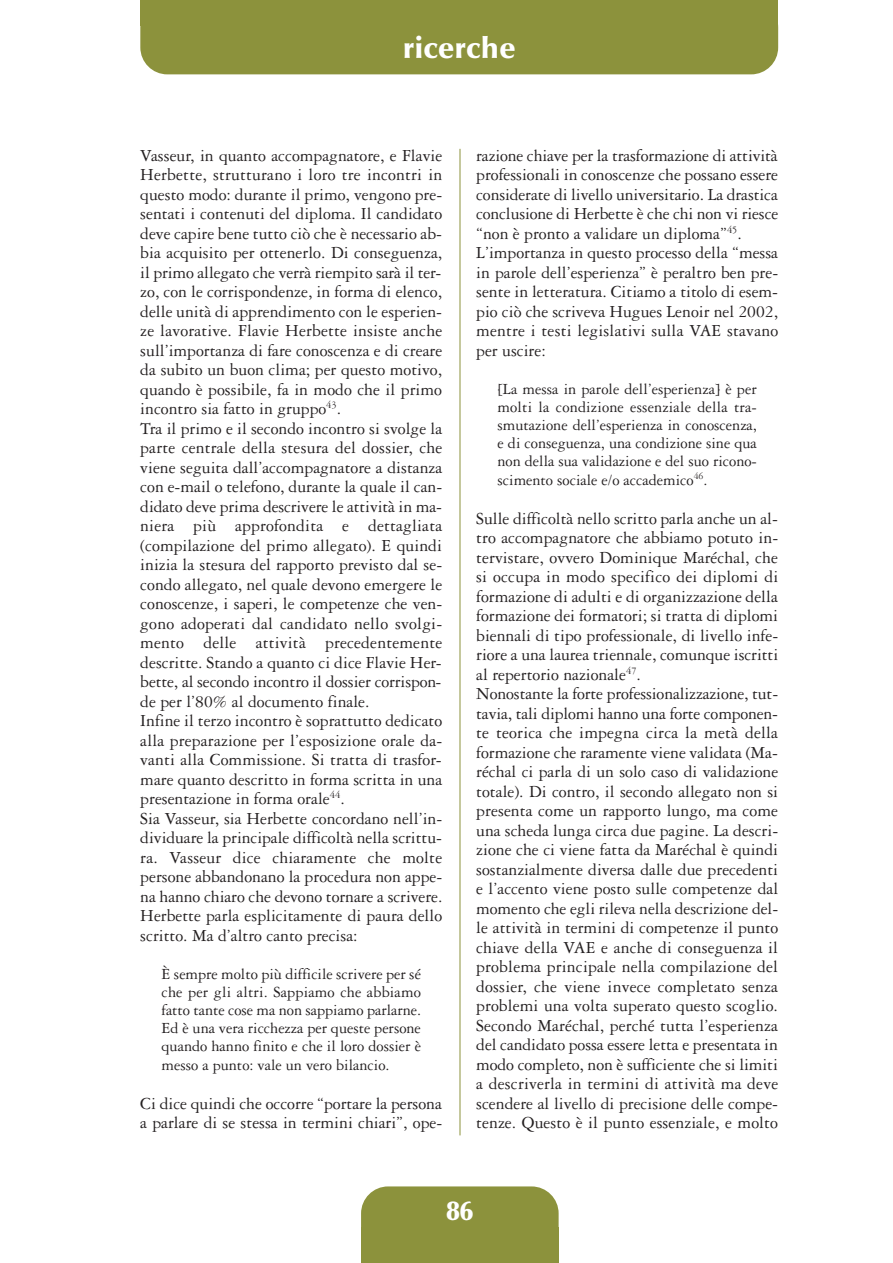
<style>
.page{position:relative;width:893px;height:1263px;background:#fff}
.page>*{position:absolute;margin:0;border:0;box-sizing:border-box;transform-origin:0 0}
.t1{font:900 30px "Optima";color:#fff}
.t2{font:900 27px "Optima";color:#fff}
.t3{font:18px/19.5px "Garamond Three";color:#231f20}
.t4{font:16.5px/18.1px "Garamond Three";color:#231f20;text-align:justify}
</style>
<div class="page">
<div style="left:140px;top:1px;width:638px;height:73px;background:#8c923c;border-radius:27px"></div>
<div style="left:140px;top:0;width:638px;height:26px;background:#8c923c"></div>
<div style="left:361px;top:1227px;width:198px;height:36px;background:#8c923c"></div>
<div style="left:361px;top:1186px;width:198px;height:67px;background:#8c923c;border-radius:27px"></div>
<hr style="left:460px;top:149px;width:1px;height:986px;background:#8c923c">
<p class="t1" style="left:403px;top:35px;width:114px">ricerche</p>
<p class="t3" style="left:140px;top:147px;width:304px">Vasseur, in quanto accompagnatore, e Flavie Herbette, strutturano i loro tre incontri in questo modo: durante il primo, vengono pre&shy;sentati i contenuti del diploma. Il candidato deve capire bene tutto ciò che è necessario ab&shy;bia acquisito per ottenerlo. Di conseguenza, il primo allegato che verrà riempito sarà il ter&shy;zo, con le corrispondenze, in forma di elenco, delle unità di apprendimento con le esperien&shy;ze lavorative. Flavie Herbette insiste anche sull’importanza di fare conoscenza e di creare da subito un buon clima; per questo motivo, quando è possibile, fa in modo che il primo incontro sia fatto in gruppo<sup>43</sup>.<br>Tra il primo e il secondo incontro si svolge la parte centrale della stesura del dossier, che viene seguita dall’accompagnatore a distanza con e-mail o telefono, durante la quale il can&shy;didato deve prima descrivere le attività in ma&shy;niera più approfondita e dettagliata (compilazione del primo allegato). E quindi inizia la stesura del rapporto previsto dal se&shy;condo allegato, nel quale devono emergere le conoscenze, i saperi, le competenze che ven&shy;gono adoperati dal candidato nello svolgi&shy;mento delle attività precedentemente descritte. Stando a quanto ci dice Flavie Her&shy;bette, al secondo incontro il dossier corrispon&shy;de per l’80% al documento finale.<br>Infine il terzo incontro è soprattutto dedicato alla preparazione per l’esposizione orale da&shy;vanti alla Commissione. Si tratta di trasfor&shy;mare quanto descritto in forma scritta in una presentazione in forma orale<sup>44</sup>.<br>Sia Vasseur, sia Herbette concordano nell’in&shy;dividuare la principale difficoltà nella scrittu&shy;ra. Vasseur dice chiaramente che molte persone abbandonano la procedura non appe&shy;na hanno chiaro che devono tornare a scrivere.<br>Herbette parla esplicitamente di paura dello scritto. Ma d’altro canto precisa:</p>
<p class="t4" style="left:162px;top:966px;width:261px">È sempre molto più difficile scrivere per sé che per gli altri. Sappiamo che abbiamo fatto tante cose ma non sappiamo parlarne.<br>Ed è una vera ricchezza per queste persone quando hanno finito e che il loro dossier è messo a punto: vale un vero bilancio.</p>
<p class="t3" style="left:140px;top:1095px;width:303px">Ci dice quindi che occorre “portare la persona a parlare di se stessa in termini chiari”, ope-</p>
<p class="t3" style="left:476px;top:147px;width:303px">razione chiave per la trasformazione di attività professionali in conoscenze che possano essere considerate di livello universitario. La drastica conclusione di Herbette è che chi non vi riesce “non è pronto a validare un diploma”<sup>45</sup>.<br>L’importanza in questo processo della “messa in parole dell’esperienza” è peraltro ben pre&shy;sente in letteratura. Citiamo a titolo di esem&shy;pio ciò che scriveva Hugues Lenoir nel 2002, mentre i testi legislativi sulla VAE stavano per uscire:</p>
<p class="t4" style="left:497px;top:381px;width:261px">[La messa in parole dell’esperienza] è per molti la condizione essenziale della tra&shy;smutazione dell’esperienza in conoscenza, e di conseguenza, una condizione sine qua non della sua validazione e del suo ricono&shy;scimento sociale e/o accademico<sup>46</sup>.</p>
<p class="t3" style="left:476px;top:510px;width:304px">Sulle difficoltà nello scritto parla anche un al&shy;tro accompagnatore che abbiamo potuto in&shy;tervistare, ovvero Dominique Maréchal, che si occupa in modo specifico dei diplomi di formazione di adulti e di organizzazione della formazione dei formatori; si tratta di diplomi biennali di tipo professionale, di livello infe&shy;riore a una laurea triennale, comunque iscritti al repertorio nazionale<sup>47</sup>.<br>Nonostante la forte professionalizzazione, tut&shy;tavia, tali diplomi hanno una forte componen&shy;te teorica che impegna circa la metà della formazione che raramente viene validata (Ma&shy;réchal ci parla di un solo caso di validazione totale). Di contro, il secondo allegato non si presenta come un rapporto lungo, ma come una scheda lunga circa due pagine. La descri&shy;zione che ci viene fatta da Maréchal è quindi sostanzialmente diversa dalle due precedenti e l’accento viene posto sulle competenze dal momento che egli rileva nella descrizione del&shy;le attività in termini di competenze il punto chiave della VAE e anche di conseguenza il problema principale nella compilazione del dossier, che viene invece completato senza problemi una volta superato questo scoglio.<br>Secondo Maréchal, perché tutta l’esperienza del candidato possa essere letta e presentata in modo completo, non è sufficiente che si limiti a descriverla in termini di attività ma deve scendere al livello di precisione delle compe&shy;tenze. Questo è il punto essenziale, e molto</p>
<p class="t2" style="left:446px;top:1200px;width:28px">86</p>
</div>
